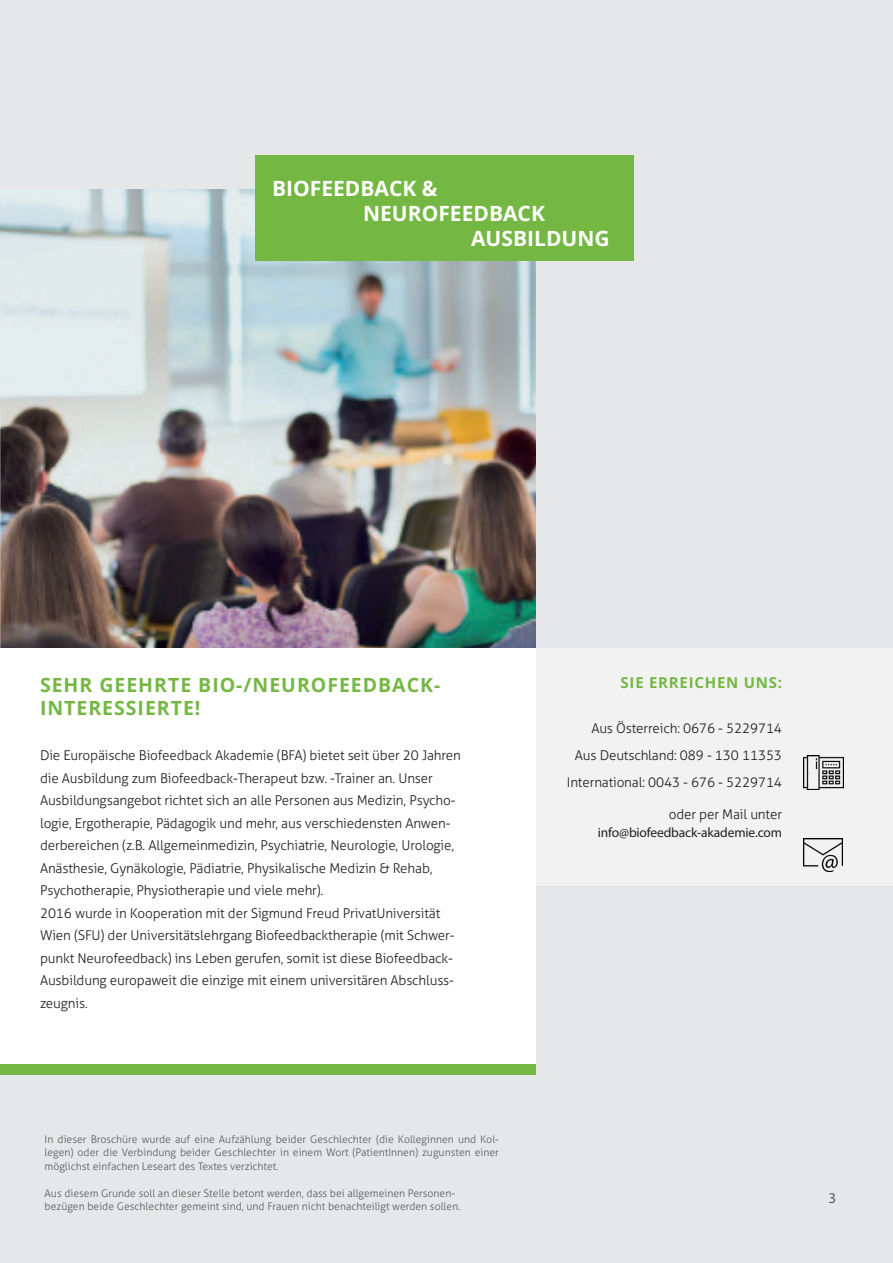
<style>
.page{position:relative;width:893px;height:1263px;background:#e6e7e9}
.page>*{position:absolute;margin:0;border:0;box-sizing:border-box;transform-origin:0 0}
.t1{font:700 21px "Open Sans";color:#fff}
.t2{font:700 19.5px "Open Sans";letter-spacing:.05em;color:#74b843}
.t3{font:700 15px "Open Sans";letter-spacing:.05em;color:#74b843}
.t4{font:15px "Myriad Pro";color:#5c5c5f}
.t5{font:300 13.5px/22.5px "Aller";letter-spacing:-.01em;color:#231f20}
.t6{font:13.5px "Myriad Pro";letter-spacing:-.01em;color:#231f20}
.t7{font:300 10.5px/13.5px "Aller";color:#5c5c5f;text-align:justify}
</style>
<div class="page">
<div style="left:0;top:648px;width:893px;height:237px;background:#f2f2f3"></div>
<img style="left:0;top:189px;width:536px;height:459px">
<div style="left:0;top:648px;width:536px;height:426px;background:#fff"></div>
<div style="left:255px;top:155px;width:379px;height:105px;background:#74b843"></div>
<img style="left:804px;top:755px;width:39px;height:34px">
<img style="left:803px;top:838px;width:40px;height:33px">
<div style="left:0;top:1064px;width:536px;height:10px;background:#74b843"></div>
<p class="t1" style="left:272px;top:174px;width:167px">BIOFEEDBACK &amp;</p>
<p class="t1" style="left:363px;top:199px;width:183px">NEUROFEEDBACK</p>
<p class="t1" style="left:471px;top:224px;width:140px">AUSBILDUNG</p>
<p class="t2" style="left:40px;top:672px;width:402px">SEHR GEEHRTE BIO-/NEUROFEEDBACK-</p>
<p class="t2" style="left:40px;top:694px;width:162px">INTERESSIERTE!</p>
<p class="t5" style="left:40px;top:744px;width:422px">Die Europäische Biofeedback Akademie (BFA) bietet seit über 20 Jahren die Ausbildung zum Biofeedback-Therapeut bzw. -Trainer an. Unser Ausbildungsangebot richtet sich an alle Personen aus Medizin, Psycho&shy;logie, Ergotherapie, Pädagogik und mehr, aus verschiedensten Anwen&shy;derbereichen (z.B. Allgemeinmedizin, Psychiatrie, Neurologie, Urologie, Anästhesie, Gynäkologie, Pädiatrie, Physikalische Medizin &amp; Rehab, Psychotherapie, Physiotherapie und viele mehr).</p>
<p class="t5" style="left:40px;top:901px;width:416px">2016 wurde in Kooperation mit der Sigmund Freud PrivatUniversität Wien (SFU) der Universitätslehrgang Biofeedbacktherapie (mit Schwer&shy;punkt Neurofeedback) ins Leben gerufen, somit ist diese Biofeedback-Ausbildung europaweit die einzige mit einem universitären Abschluss&shy;zeugnis.</p>
<p class="t7" style="left:45px;top:1132px;width:456px">In dieser Broschüre wurde auf eine Aufzählung beider Geschlechter (die Kolleginnen und Kol&shy;legen) oder die Verbindung beider Geschlechter in einem Wort (PatientInnen) zugunsten einer möglichst einfachen Leseart des Textes verzichtet.</p>
<p class="t7" style="left:45px;top:1186px;width:412px">Aus diesem Grunde soll an dieser Stelle betont werden, dass bei allgemeinen Personen-</p>
<p class="t7" style="left:45px;top:1199px;width:417px">bezügen beide Geschlechter gemeint sind, und Frauen nicht benachteiligt werden sollen.</p>
<p class="t3" style="left:621px;top:672px;width:163px">SIE ERREICHEN UNS:</p>
<p class="t5" style="left:591px;top:717px;width:192px">Aus Österreich: 0676 - 5229714</p>
<p class="t5" style="left:575px;top:744px;width:209px">Aus Deutschland: 089 - 130 11353</p>
<p class="t5" style="left:567px;top:771px;width:217px">International: 0043 - 676 - 5229714</p>
<p class="t5" style="left:669px;top:802px;width:115px">oder per Mail unter</p>
<p class="t6" style="left:598px;top:824px;width:186px">info@biofeedback-akademie.com</p>
<p class="t4" style="left:828px;top:1189px;width:9px">3</p>
</div>
